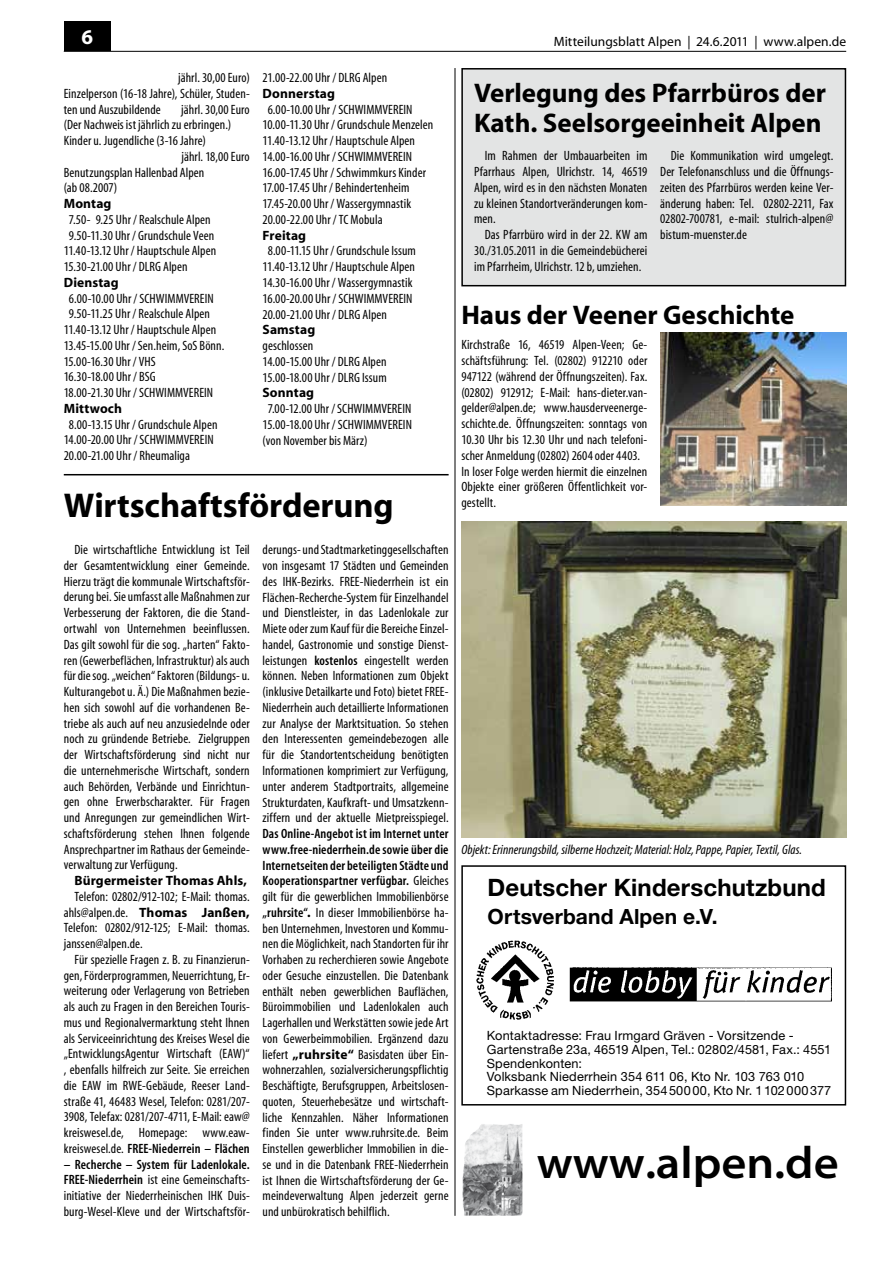
<style>
.page{position:relative;width:893px;height:1263px;background:#fff}
.page>*{position:absolute;margin:0;border:0;box-sizing:border-box;transform-origin:0 0}
.t1{font:600 semi-expanded 45px "Myriad Pro";color:#000}
.t2{font:700 34.5px "Myriad";letter-spacing:-.005em;color:#000}
.t3{font:700 27px/30px "Myriad";letter-spacing:-.005em;color:#000}
.t4{font:700 24px "Helvetica Neue";letter-spacing:.005em;color:#000}
.t5{font:700 21px "Helvetica Neue";letter-spacing:.005em;color:#000}
.t6{font:700 21px "Myriad";color:#fff}
.t7{font:condensed 13.5px/15.8px "Myriad";letter-spacing:.005em;color:#000;text-align:justify}
.t8{font:italic condensed 13.5px "Myriad";letter-spacing:.005em;color:#000}
.t9{font:700 13.5px "Myriad";letter-spacing:.01em;color:#000}
.t10{font:13.5px "Myriad";letter-spacing:.005em;color:#000}
.t11{font:12.75px/13.5px "Helvetica Neue";letter-spacing:.015em;color:#000}
.s1{font-weight:700;font-stretch:normal}
.s2{font-weight:600}
</style>
<div class="page">
<div style="left:64px;top:21px;width:47px;height:30px;background:#000"></div>
<hr style="left:64px;top:51px;width:782px;height:1px;background:#000">
<div style="left:462px;top:69px;width:383px;height:217px;background:#e3e4e4"></div>
<div style="left:461px;top:68px;width:385px;height:218px;border:2px solid #000"></div>
<hr style="left:64px;top:474px;width:385px;height:1px;background:#000">
<hr style="left:455px;top:68px;width:1px;height:1148px;background:#000">
<img style="left:462px;top:1124px;width:60px;height:91px">
<img style="left:660px;top:333px;width:186px;height:173px">
<img style="left:461px;top:522px;width:385px;height:316px">
<div style="left:461px;top:865px;width:385px;height:240px;border:2px solid #000"></div>
<img style="left:476px;top:940px;width:355px;height:79px">
<h3 class="t6" style="left:81px;top:26px;width:13px">6</h3>
<p class="t10" style="left:554px;top:35px;width:294px">Mitteilungsblatt Alpen | 24.6.2011 | www.alpen.de</p>
<p class="t7" style="left:64px;top:70px;width:188px;text-indent:114px">jährl. 30,00 Euro)<br>Einzelperson (16-18 Jahre), Schüler, Studen&shy;ten und Auszubildende</p>
<p class="t7" style="left:181px;top:102px;width:70px">jährl. 30,00 Euro</p>
<p class="t7" style="left:64px;top:118px;width:169px">(Der Nachweis ist jährlich zu erbringen.)</p>
<p class="t7" style="left:64px;top:133px;width:144px">Kinder u. Jugendliche (3-16 Jahre)</p>
<p class="t7" style="left:181px;top:149px;width:70px">jährl. 18,00 Euro</p>
<p class="t7" style="left:64px;top:165px;width:142px">Benutzungsplan Hallenbad Alpen</p>
<p class="t7" style="left:64px;top:181px;width:55px">(ab 08.2007)</p>
<p class="t9" style="left:64px;top:197px;width:49px">Montag</p>
<p class="t7" style="left:69px;top:212px;width:143px">7.50- 9.25 Uhr / Realschule Alpen</p>
<p class="t7" style="left:69px;top:228px;width:147px">9.50-11.30 Uhr / Grundschule Veen</p>
<p class="t7" style="left:64px;top:244px;width:154px">11.40-13.12 Uhr / Hauptschule Alpen</p>
<p class="t7" style="left:64px;top:259px;width:125px">15.30-21.00 Uhr / DLRG Alpen</p>
<p class="t9" style="left:64px;top:275px;width:56px">Dienstag</p>
<p class="t7" style="left:69px;top:291px;width:146px">6.00-10.00 Uhr / SCHWIMMVEREIN</p>
<p class="t7" style="left:69px;top:307px;width:143px">9.50-11.25 Uhr / Realschule Alpen</p>
<p class="t7" style="left:64px;top:322px;width:154px">11.40-13.12 Uhr / Hauptschule Alpen</p>
<p class="t7" style="left:64px;top:338px;width:162px">13.45-15.00 Uhr / Sen.heim, SoS Bönn.</p>
<p class="t7" style="left:64px;top:354px;width:93px">15.00-16.30 Uhr / VHS</p>
<p class="t7" style="left:64px;top:370px;width:93px">16.30-18.00 Uhr / BSG</p>
<p class="t7" style="left:64px;top:385px;width:151px">18.00-21.30 Uhr / SCHWIMMVEREIN</p>
<p class="t9" style="left:64px;top:401px;width:60px">Mittwoch</p>
<p class="t7" style="left:64px;top:417px;width:155px;text-align:left;text-indent:5px">8.00-13.15 Uhr / Grundschule Alpen<br>14.00-20.00 Uhr / SCHWIMMVEREIN<br>20.00-21.00 Uhr / Rheumaliga</p>
<p class="t7" style="left:263px;top:70px;width:126px">21.00-22.00 Uhr / DLRG Alpen</p>
<p class="t9" style="left:263px;top:86px;width:74px">Donnerstag</p>
<p class="t7" style="left:263px;top:102px;width:172px;text-align:left;text-indent:5px">6.00-10.00 Uhr / SCHWIMMVEREIN 10.00-11.30 Uhr / Grundschule Menzelen 11.40-13.12 Uhr / Hauptschule Alpen 14.00-16.00 Uhr / SCHWIMMVEREIN 16.00-17.45 Uhr / Schwimmkurs Kinder 17.00-17.45 Uhr / Behindertenheim 17.45-20.00 Uhr / Wassergymnastik 20.00-22.00 Uhr / TC Mobula</p>
<p class="t9" style="left:263px;top:228px;width:45px">Freitag</p>
<p class="t7" style="left:263px;top:244px;width:155px;text-align:left;text-indent:5px">8.00-11.15 Uhr / Grundschule Issum 11.40-13.12 Uhr / Hauptschule Alpen 14.30-16.00 Uhr / Wassergymnastik 16.00-20.00 Uhr / SCHWIMMVEREIN 20.00-21.00 Uhr / DLRG Alpen</p>
<p class="t9" style="left:263px;top:323px;width:54px">Samstag</p>
<p class="t7" style="left:263px;top:338px;width:126px;text-align:left">geschlossen<br>14.00-15.00 Uhr / DLRG Alpen<br>15.00-18.00 Uhr / DLRG Issum</p>
<p class="t9" style="left:263px;top:386px;width:53px">Sonntag</p>
<p class="t7" style="left:263px;top:401px;width:151px;text-indent:5px">7.00-12.00 Uhr / SCHWIMMVEREIN 15.00-18.00 Uhr / SCHWIMMVEREIN (von November bis März)</p>
<h2 class="t2" style="left:64px;top:488px;width:331px">Wirtschaftsförderung</h2>
<p class="t7" style="left:64px;top:542px;width:188px;text-indent:11px">Die wirtschaftliche Entwicklung ist Teil der Gesamtentwicklung einer Gemeinde.<br>Hierzu trägt die kommunale Wirtschaftsför&shy;derung bei. Sie umfasst alle Maßnahmen zur Verbesserung der Faktoren, die die Stand&shy;ortwahl von Unternehmen beeinflussen.<br>Das gilt sowohl für die sog. „harten“ Fakto&shy;ren (Gewerbeflächen, Infrastruktur) als auch für die sog. „weichen“ Faktoren (Bildungs- u.<br>Kulturangebot u. Ä.) Die Maßnahmen bezie&shy;hen sich sowohl auf die vorhandenen Be&shy;triebe als auch auf neu anzusiedelnde oder noch zu gründende Betriebe. Zielgruppen der Wirtschaftsförderung sind nicht nur die unternehmerische Wirtschaft, sondern auch Behörden, Verbände und Einrichtun&shy;gen ohne Erwerbscharakter. Für Fragen und Anregungen zur gemeindlichen Wirt&shy;schaftsförderung stehen Ihnen folgende Ansprechpartner im Rathaus der Gemeinde&shy;verwaltung zur Verfügung.</p>
<p class="t9" style="left:74px;top:874px;width:174px">Bürgermeister Thomas Ahls,</p>
<p class="t7" style="left:64px;top:889px;width:188px;text-indent:11px">Telefon: 02802/912-102; E-Mail: thomas. ahls@alpen.de. <span class="s1">Thomas Janßen, </span>Telefon: 02802/912-125; E-Mail: thomas. janssen@alpen.de.</p>
<p class="t7" style="left:64px;top:952px;width:188px;text-indent:11px">Für spezielle Fragen z. B. zu Finanzierun&shy;gen, Förderprogrammen, Neuerrichtung, Er&shy;weiterung oder Verlagerung von Betrieben als auch zu Fragen in den Bereichen Touris&shy;mus und Regionalvermarktung steht Ihnen als Serviceeinrichtung des Kreises Wesel die „EntwicklungsAgentur Wirtschaft (EAW)“ , ebenfalls hilfreich zur Seite. Sie erreichen die EAW im RWE-Gebäude, Reeser Land&shy;straße 41, 46483 Wesel, Telefon: 0281/207- 3908, Telefax: 0281/207-4711, E-Mail: eaw@ kreiswesel.de, Homepage: www.eaw&shy;kreiswesel.de. <span class="s2">FREE-Niederrein – Flächen</span></p>
<p class="t7" style="left:64px;top:1157px;width:188px"><span class="s2">– Recherche – System für Ladenlokale.<br>FREE-Niederrhein</span> ist eine Gemeinschafts&shy;initiative der Niederrheinischen IHK Duis&shy;burg-Wesel-Kleve und der Wirtschaftsför-</p>
<p class="t7" style="left:263px;top:543px;width:188px">derungs- und Stadtmarketinggesellschaften von insgesamt 17 Städten und Gemeinden des IHK-Bezirks. FREE-Niederrhein ist ein Flächen-Recherche-System für Einzelhandel und Dienstleister, in das Ladenlokale zur Miete oder zum Kauf für die Bereiche Einzel&shy;handel, Gastronomie und sonstige Dienst&shy;leistungen <span class="s2">kostenlos</span> eingestellt werden können. Neben Informationen zum Objekt (inklusive Detailkarte und Foto) bietet FREE-Niederrhein auch detaillierte Informationen zur Analyse der Marktsituation. So stehen den Interessenten gemeindebezogen alle für die Standortentscheidung benötigten Informationen komprimiert zur Verfügung, unter anderem Stadtportraits, allgemeine Strukturdaten, Kaufkraft- und Umsatzkenn&shy;ziffern und der aktuelle Mietpreisspiegel.</p>
<p class="t7" style="left:263px;top:826px;width:188px"><span class="s2">Das Online-Angebot ist im Internet unter www.free-niederrhein.de sowie über die Internetseiten der beteiligten Städte und Kooperationspartner verfügbar.</span> Gleiches gilt für die gewerblichen Immobilienbörse <span class="s2">„ruhrsite“</span><span class="s1">.</span> In dieser Immobilienbörse ha&shy;ben Unternehmen, Investoren und Kommu&shy;nen die Möglichkeit, nach Standorten für ihr Vorhaben zu recherchieren sowie Angebote oder Gesuche einzustellen. Die Datenbank enthält neben gewerblichen Bauflächen, Büroimmobilien und Ladenlokalen auch Lagerhallen und Werkstätten sowie jede Art von Gewerbeimmobilien. Ergänzend dazu liefert <span class="s1">„ruhrsite“</span> Basisdaten über Ein&shy;wohnerzahlen, sozialversicherungspflichtig Beschäftigte, Berufsgruppen, Arbeitslosen&shy;quoten, Steuerhebesätze und wirtschaft&shy;liche Kennzahlen. Näher Informationen finden Sie unter www.ruhrsite.de. Beim Einstellen gewerblicher Immobilien in die&shy;se und in die Datenbank FREE-Niederrhein ist Ihnen die Wirtschaftsförderung der Ge&shy;meindeverwaltung Alpen jederzeit gerne und unbürokratisch behilflich.</p>
<h3 class="t3" style="left:474px;top:79px;width:353px">Verlegung des Pfarrbüros der<br>Kath. Seelsorgeeinheit Alpen</h3>
<p class="t7" style="left:474px;top:149px;width:175px;text-indent:11px">Im Rahmen der Umbauarbeiten im Pfarrhaus Alpen, Ulrichstr. 14, 46519<br>Alpen, wird es in den nächsten Monaten zu kleinen Standortveränderungen kom&shy;men.</p>
<p class="t7" style="left:474px;top:227px;width:175px;text-indent:11px">Das Pfarrbüro wird in der 22. KW am 30./31.05.2011 in die Gemeindebücherei im Pfarrheim, Ulrichstr. 12 b, umziehen.</p>
<p class="t7" style="left:660px;top:149px;width:175px;text-indent:11px">Die Kommunikation wird umgelegt.<br>Der Telefonanschluss und die Öffnungs&shy;zeiten des Pfarrbüros werden keine Ver&shy;änderung haben: Tel. 02802-2211, Fax 02802-700781, e-mail: stulrich-alpen@ bistum-muenster.de</p>
<h3 class="t3" style="left:461px;top:300px;width:334px">Haus der Veener Geschichte</h3>
<p class="t7" style="left:461px;top:338px;width:188px;text-align:left">Kirchstraße 16, 46519 Alpen-Veen; Ge&shy;schäftsführung: Tel. (02802) 912210 oder 947122 (während der Öffnungszeiten). Fax. (02802) 912912; E-Mail: hans-dieter.van&shy;gelder@alpen.de; www.hausderveenerge&shy;schichte.de. Öffnungszeiten: sonntags von 10.30 Uhr bis 12.30 Uhr und nach telefoni&shy;scher Anmeldung (02802) 2604 oder 4403.<br>In loser Folge werden hiermit die einzelnen Objekte einer größeren Öffentlichkeit vor&shy;gestellt.</p>
<p class="t8" style="left:461px;top:842px;width:342px">Objekt: Erinnerungsbild, silberne Hochzeit; Material: Holz, Pappe, Papier, Textil, Glas.</p>
<h3 class="t4" style="left:488px;top:872px;width:340px">Deutscher Kinderschutzbund</h3>
<h3 class="t5" style="left:488px;top:904px;width:231px">Ortsverband Alpen e.V.</h3>
<p class="t11" style="left:487px;top:1029px;width:346px">Kontaktadresse: Frau Irmgard Gräven - Vorsitzende - Gartenstraße 23a, 46519 Alpen, Tel.: 02802/4581, Fax.: 4551<br>Spendenkonten:<br>Volksbank Niederrhein 354 611 06, Kto Nr. 103 763 010<br>Sparkasse am Niederrhein, 35450000, Kto Nr. 1102000377</p>
<h1 class="t1" style="left:537px;top:1137px;width:303px">www.alpen.de</h1>
</div>
